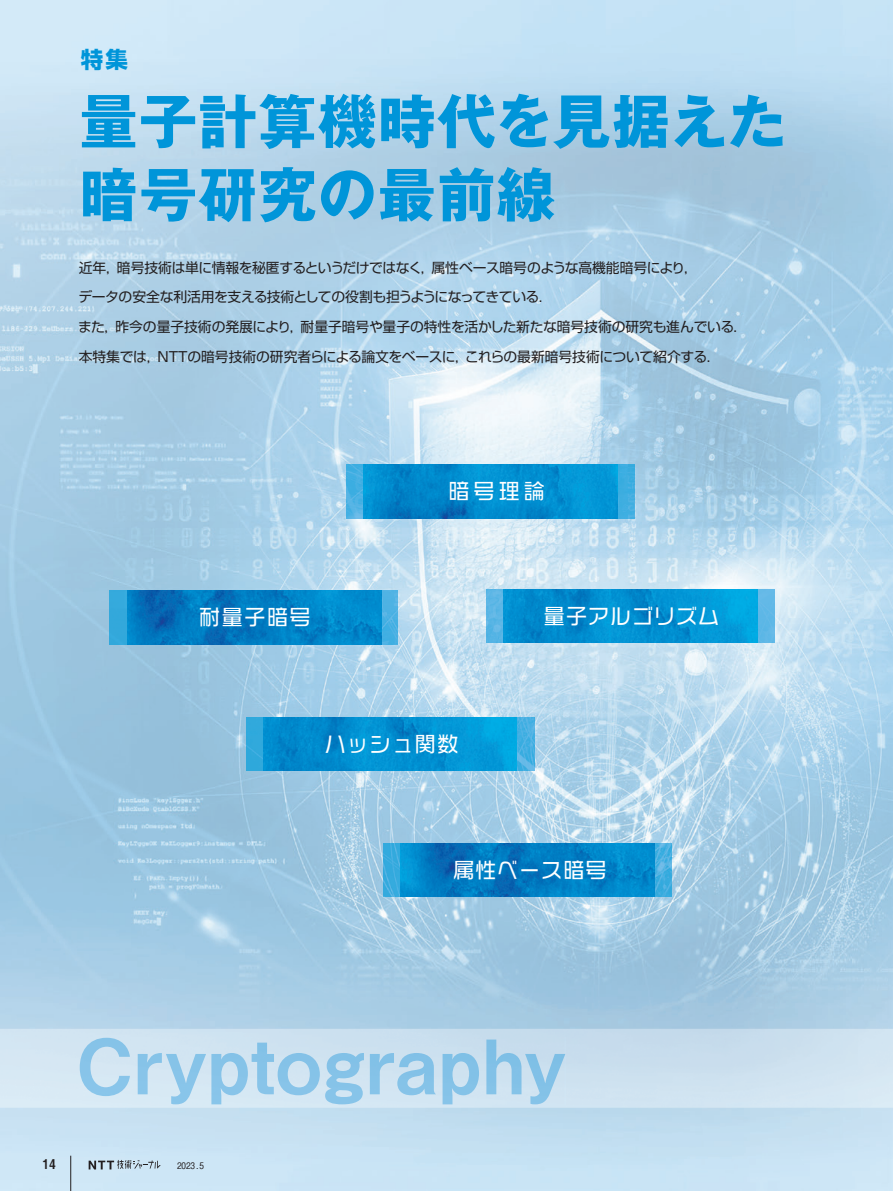
<style>
.page{position:relative;width:893px;height:1191px;background:#fff}
.page>*{position:absolute;margin:0;border:0;box-sizing:border-box;transform-origin:0 0}
.t1{font:700 58.5px/73.3px "Gothic MB101 Pro";letter-spacing:.02em;color:#0095d9}
.t2{font:700 22.5px "Shin Go Pr 5";color:#0095d9}
.t3{font:21px "VDL Logo G Regular";letter-spacing:.05em;color:#fff}
.t4{font:13.8px/29.7px "Shin Go Pro";letter-spacing:-.015em;color:#231f20}
.t5{font:13.5px "Midashi Go Pr 6 MB31";color:#231f20}
.t6{font:500 9px "Gothic BBB Pr 6";color:#231f20}
</style>
<div class="page">
<img style="left:0;top:0;width:893px;height:1191px">
<img style="left:384px;top:843px;width:288px;height:53px">
<svg style="left:401px;top:843px;width:254px;height:53px;background:#017dc3"></svg>
<img style="left:246px;top:717px;width:288px;height:54px">
<svg style="left:263px;top:717px;width:254px;height:54px;background:#0191d1"></svg>
<img style="left:487px;top:589px;width:288px;height:54px">
<svg style="left:503px;top:589px;width:254px;height:54px;background:#0191d2"></svg>
<img style="left:110px;top:590px;width:288px;height:54px">
<svg style="left:128px;top:590px;width:253px;height:54px;background:#017cc2"></svg>
<img style="left:347px;top:465px;width:288px;height:53px">
<svg style="left:364px;top:465px;width:253px;height:53px;background:#018cce"></svg>
<img style="left:0;top:1029px;width:893px;height:78px">
<img style="left:80px;top:1037px;width:485px;height:67px">
<svg style="left:89px;top:1160px;width:72px;height:9px"></svg>
<hr style="left:70px;top:1155px;width:1px;height:36px;background:#231f20">
<h2 class="t2" style="left:81px;top:41px;width:49px">特集</h2>
<h1 class="t1" style="left:79px;top:78px;width:709px">量子計算機時代を見据えた暗号研究の最前線</h1>
<p class="t4" style="left:78px;top:251px;width:670px">近年，暗号技術は単に情報を秘匿するというだけではなく，属性ベース暗号のような高機能暗号により，<br>データの安全な利活用を支える技術としての役割も担うようになってきている．<br>また，昨今の量子技術の発展により，耐量子暗号や量子の特性を活かした新たな暗号技術の研究も進んでいる．本特集では，NTTの暗号技術の研究者らによる論文をベースに，これらの最新暗号技術について紹介する．</p>
<h3 class="t3" style="left:448px;top:477px;width:98px">暗号理論</h3>
<h3 class="t3" style="left:199px;top:603px;width:113px">耐量子暗号</h3>
<h3 class="t3" style="left:544px;top:601px;width:177px">量子アルゴリズム</h3>
<h3 class="t3" style="left:325px;top:729px;width:135px">ハッシュ関数</h3>
<p class="t5" style="left:43px;top:1153px;width:15px">14</p>
<p class="t6" style="left:177px;top:1158px;width:29px">2023.5</p>
<h3 class="t3" style="left:453px;top:855px;width:155px">属性ベース暗号</h3>
</div>
